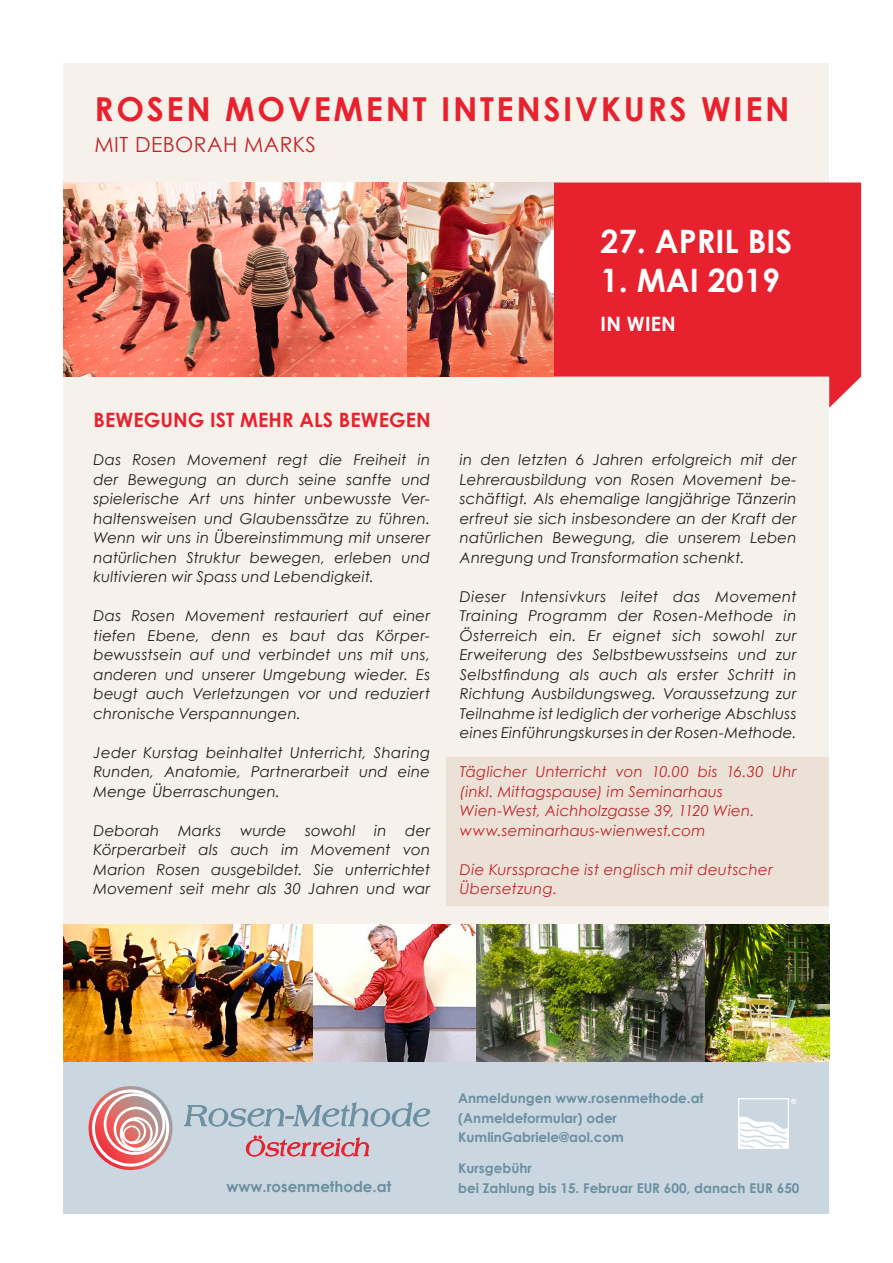
<style>
.page{position:relative;width:893px;height:1263px;background:#fff}
.page>*{position:absolute;margin:0;border:0;box-sizing:border-box;transform-origin:0 0}
.t1{font:700 33px "Century Gothic";letter-spacing:.08em;color:#e7222e}
.t2{font:700 32.25px "Century Gothic";color:#fff}
.t3{font:21px "Century Gothic";letter-spacing:.02em;color:#c2262c}
.t4{font:700 19.8px "Century Gothic";letter-spacing:.005em;color:#e7222e}
.t5{font:700 19.8px "Century Gothic";letter-spacing:.01em;color:#fff}
.t6{font:italic 15px/19.5px "Century Gothic";letter-spacing:.01em;color:#231f20;text-align:justify}
.t7{font:italic 15px/19.5px "Century Gothic";letter-spacing:.015em;color:#c2262c}
.t8{font:700 15px "Century Gothic";color:#6c90a1}
.t9{font:700 13.5px/19.5px "Century Gothic";color:#6c90a1}
.t10{font:700 7.35px "Century Gothic";color:#fff}
</style>
<div class="page">
<div style="left:64px;top:64px;width:765px;height:1135px;background:#f4eee7"></div>
<svg style="left:554px;top:182px;width:307px;height:226px;background:#e93d47"></svg>
<div style="left:446px;top:757px;width:383px;height:149px;background:#ebe1d6"></div>
<div style="left:64px;top:925px;width:765px;height:288px;background:#cad7e0"></div>
<img style="left:738px;top:1098px;width:51px;height:50px">
<svg style="left:89px;top:1086px;width:84px;height:84px;background:#dc8b8b"></svg>
<div style="left:104px;top:1093px;width:61px;height:62px;border:3px solid #fff;border-radius:50%"></div>
<div style="left:114px;top:1107px;width:44px;height:44px;border:3px solid #fff;border-radius:50%"></div>
<div style="left:120px;top:1117px;width:33px;height:33px;border:2px solid #fff;border-radius:50%"></div>
<div style="left:92px;top:1089px;width:77px;height:78px;border:3px solid #fff;border-radius:50%"></div>
<div style="left:121px;top:1119px;width:25px;height:25px;border:2px solid #fff;border-radius:50%"></div>
<div style="left:123px;top:1125px;width:17px;height:18px;border:2px solid #fff;border-radius:50%"></div>
<svg style="left:184px;top:1102px;width:246px;height:25px"></svg>
<svg style="left:246px;top:1136px;width:123px;height:20px"></svg>
<img style="left:64px;top:925px;width:765px;height:136px">
<img style="left:64px;top:182px;width:490px;height:195px">
<p class="t1" style="left:95px;top:89px;width:696px">ROSEN MOVEMENT INTENSIVKURS WIEN</p>
<p class="t3" style="left:95px;top:131px;width:223px">MIT DEBORAH MARKS</p>
<p class="t2" style="left:601px;top:221px;width:193px">27. APRIL BIS</p>
<p class="t2" style="left:601px;top:260px;width:181px">1. MAI 2019</p>
<p class="t5" style="left:601px;top:311px;width:77px">IN WIEN</p>
<p class="t4" style="left:94px;top:408px;width:339px">BEWEGUNG IST MEHR ALS BEWEGEN</p>
<p class="t6" style="left:94px;top:450px;width:338px">Das Rosen Movement regt die Freiheit in der Bewegung an durch seine sanfte und spielerische Art uns hinter unbewusste Ver&shy;haltensweisen und Glaubenssätze zu führen.<br>Wenn wir uns in Übereinstimmung mit unserer natürlichen Struktur bewegen, erleben und kultivieren wir Spass und Lebendigkeit.</p>
<p class="t6" style="left:94px;top:606px;width:338px">Das Rosen Movement restauriert auf einer tiefen Ebene, denn es baut das Körper&shy;bewusstsein auf und verbindet uns mit uns, anderen und unserer Umgebung wieder. Es beugt auch Verletzungen vor und reduziert chronische Verspannungen.</p>
<p class="t6" style="left:94px;top:742px;width:338px">Jeder Kurstag beinhaltet Unterricht, Sharing Runden, Anatomie, Partnerarbeit und eine Menge Überraschungen.</p>
<p class="t6" style="left:94px;top:820px;width:338px">Deborah Marks wurde sowohl in der Körperarbeit als auch im Movement von Marion Rosen ausgebildet. Sie unterrichtet Movement seit mehr als 30 Jahren und war</p>
<p class="t6" style="left:460px;top:450px;width:338px">in den letzten 6 Jahren erfolgreich mit der Lehrerausbildung von Rosen Movement be&shy;schäftigt. Als ehemalige langjährige Tänzerin erfreut sie sich insbesondere an der Kraft der natürlichen Bewegung, die unserem Leben Anregung und Transformation schenkt.</p>
<p class="t6" style="left:460px;top:586px;width:338px">Dieser Intensivkurs leitet das Movement Training Programm der Rosen-Methode in Österreich ein. Er eignet sich sowohl zur Erweiterung des Selbstbewusstseins und zur Selbstfindung als auch als erster Schritt in Richtung Ausbildungsweg. Voraussetzung zur Teilnahme ist lediglich der vorherige Abschluss eines Einführungskurses in der Rosen-Methode.</p>
<p class="t7" style="left:460px;top:762px;width:338px">Täglicher Unterricht von 10.00 bis 16.30 Uhr (inkl. Mittagspause) im Seminarhaus</p>
<p class="t7" style="left:460px;top:801px;width:296px">Wien-West, Aichholzgasse 39, 1120 Wien.</p>
<p class="t7" style="left:460px;top:820px;width:247px">www.seminarhaus-wienwest.com</p>
<p class="t7" style="left:460px;top:859px;width:314px">Die Kurssprache ist englisch mit deutscher<br>Übersetzung.</p>
<p class="t8" style="left:226px;top:1177px;width:166px">www.rosenmethode.at</p>
<p class="t9" style="left:458px;top:1088px;width:247px">Anmeldungen www.rosenmethode.at (Anmeldeformular) oder</p>
<p class="t9" style="left:458px;top:1127px;width:167px">KumlinGabriele@aol.com</p>
<p class="t10" style="left:791px;top:1096px;width:7px">®</p>
<p class="t9" style="left:458px;top:1158px;width:343px">Kursgebühr<br>bei Zahlung bis 15. Februar EUR 600, danach EUR 650</p>
</div>
